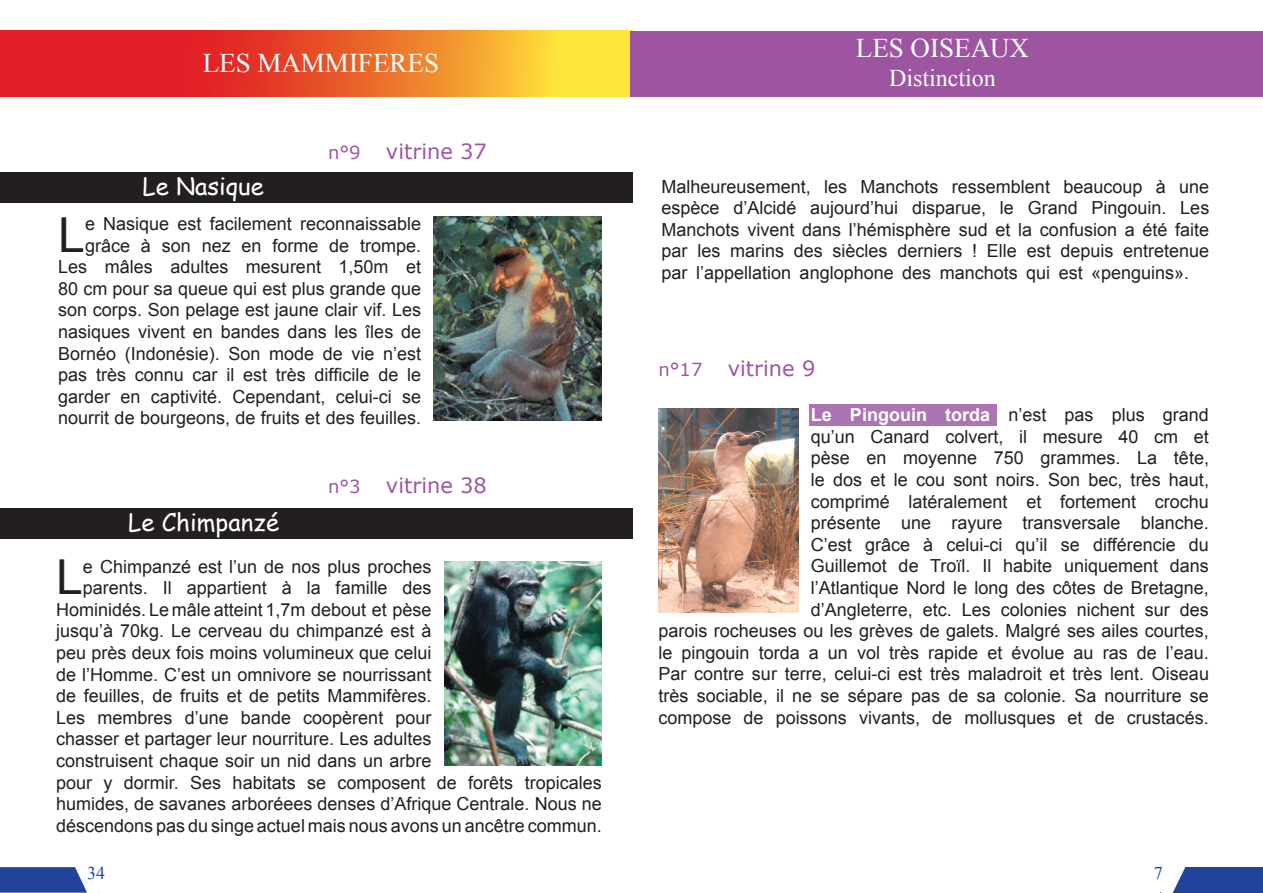
<style>
.page{position:relative;width:1263px;height:893px;background:#fff}
.page>*{position:absolute;margin:0;border:0;box-sizing:border-box;transform-origin:0 0}
.t1{font:48.15px "Arial";color:#231f20}
.t2{font:27px "Times New Roman";color:#fff}
.t3{font:24px "Comic Sans MS";color:#fff}
.t4{font:24px "Times New Roman";color:#fff}
.t5{font:21px "Verdana";color:#9d55a2}
.t6{font:18px/21.6px "Arial";color:#231f20;text-align:right}
.t7{font:18px "Times New Roman";color:#21439b}
.s1{font-size:18px}
.s2{font-weight:700;color:#fff}
</style>
<div class="page">
<div style="left:0;top:172px;width:1263px;height:30px;background:#231f20"></div>
<div style="left:0;top:508px;width:1263px;height:30px;background:#231f20"></div>
<div style="left:633px;top:123px;width:630px;height:569px;background:#fff"></div>
<img style="left:434px;top:217px;width:167px;height:203px">
<img style="left:444px;top:561px;width:158px;height:204px">
<svg style="left:0;top:31px;width:631px;height:66px"></svg>
<div style="left:809px;top:404px;width:187px;height:22px;background:#ac74b1"></div>
<div style="left:631px;top:31px;width:632px;height:66px;background:#9d55a2"></div>
<img style="left:659px;top:408px;width:139px;height:204px">
<div style="left:1161px;top:867px;width:102px;height:26px;background:#21439b"></div>
<svg style="left:1160px;top:867px;width:25px;height:26px"></svg>
<div style="left:0;top:867px;width:99px;height:26px;background:#21439b"></div>
<svg style="left:74px;top:867px;width:25px;height:26px"></svg>
<h2 class="t2" style="left:203px;top:44px;width:238px">LES MAMMIFERES</h2>
<h3 class="t3" style="left:142px;top:168px;width:123px">Le Nasique</h3>
<p class="t5" style="left:328px;top:138px;width:160px"><span class="s1">n°9</span> vitrine 37</p>
<h1 class="t1" style="left:58px;top:203px;width:28px">L</h1>
<p class="t6" style="left:58px;top:213px;width:364px">e Nasique est facilement reconnaissable grâce à son nez en forme de trompe.<br>Les mâles adultes mesurent 1,50m et 80 cm pour sa queue qui est plus grande que son corps. Son pelage est jaune clair vif. Les nasiques vivent en bandes dans les îles de Bornéo (Indonésie). Son mode de vie n’est pas très connu car il est très difficile de le garder en captivité. Cependant, celui-ci se nourrit de bourgeons, de fruits et des feuilles.</p>
<h3 class="t3" style="left:128px;top:504px;width:153px">Le Chimpanzé</h3>
<p class="t5" style="left:328px;top:472px;width:160px"><span class="s1">n°3</span> vitrine 38</p>
<h1 class="t1" style="left:56px;top:546px;width:28px">L</h1>
<p class="t6" style="left:83px;top:556px;width:350px">e Chimpanzé est l’un de nos plus proches</p>
<p class="t6" style="left:83px;top:577px;width:350px">parents. Il appartient à la famille des</p>
<p class="t6" style="left:56px;top:599px;width:377px">Hominidés. Le mâle atteint 1,7m debout et pèse</p>
<p class="t6" style="left:56px;top:620px;width:377px">jusqu’à 70kg. Le cerveau du chimpanzé est à</p>
<p class="t6" style="left:56px;top:642px;width:377px">peu près deux fois moins volumineux que celui</p>
<p class="t6" style="left:56px;top:664px;width:377px">de l’Homme. C’est un omnivore se nourrissant</p>
<p class="t6" style="left:56px;top:685px;width:377px">de feuilles, de fruits et de petits Mammifères.</p>
<p class="t6" style="left:56px;top:707px;width:377px">Les membres d’une bande coopèrent pour</p>
<p class="t6" style="left:56px;top:728px;width:377px">chasser et partager leur nourriture. Les adultes</p>
<p class="t6" style="left:56px;top:750px;width:377px">construisent chaque soir un nid dans un arbre</p>
<p class="t6" style="left:56px;top:772px;width:547px">pour y dormir. Ses habitats se composent de forêts tropicales</p>
<p class="t6" style="left:56px;top:793px;width:547px">humides, de savanes arboréees denses d’Afrique Centrale. Nous ne</p>
<p class="t6" style="left:56px;top:815px;width:547px">déscendons pas du singe actuel mais nous avons un ancêtre commun.</p>
<h2 class="t2" style="left:856px;top:30px;width:175px">LES OISEAUX</h2>
<h3 class="t4" style="left:889px;top:61px;width:108px">Distinction</h3>
<p class="t6" style="left:662px;top:176px;width:549px;text-align:justify">Malheureusement, les Manchots ressemblent beaucoup à une espèce d’Alcidé aujourd’hui disparue, le Grand Pingouin. Les Manchots vivent dans l’hémisphère sud et la confusion a été faite par les marins des siècles derniers ! Elle est depuis entretenue par l’appellation anglophone des manchots qui est «penguins».</p>
<p class="t5" style="left:658px;top:355px;width:159px"><span class="s1">n°17</span> vitrine 9</p>
<p class="t6" style="left:658px;top:404px;width:552px"><span class="s2">Le Pingouin torda</span> n’est pas plus grand<br>qu’un Canard colvert, il mesure 40 cm et<br>pèse en moyenne 750 grammes. La tête,<br>le dos et le cou sont noirs. Son bec, très haut,<br>comprimé latéralement et fortement crochu<br>présente une rayure transversale blanche.<br>C’est grâce à celui-ci qu’il se différencie du<br>Guillemot de Troïl. Il habite uniquement dans<br>l’Atlantique Nord le long des côtes de Bretagne,<br>d’Angleterre, etc. Les colonies nichent sur des<br>parois rocheuses ou les grèves de galets. Malgré ses ailes courtes, le pingouin torda a un vol très rapide et évolue au ras de l’eau.<br>Par contre sur terre, celui-ci est très maladroit et très lent. Oiseau très sociable, il ne se sépare pas de sa colonie. Sa nourriture se compose de poissons vivants, de mollusques et de crustacés.</p>
<p class="t7" style="left:87px;top:861px;width:19px">34</p>
<p class="t7" style="left:1154px;top:861px;width:11px">7</p>
</div>
